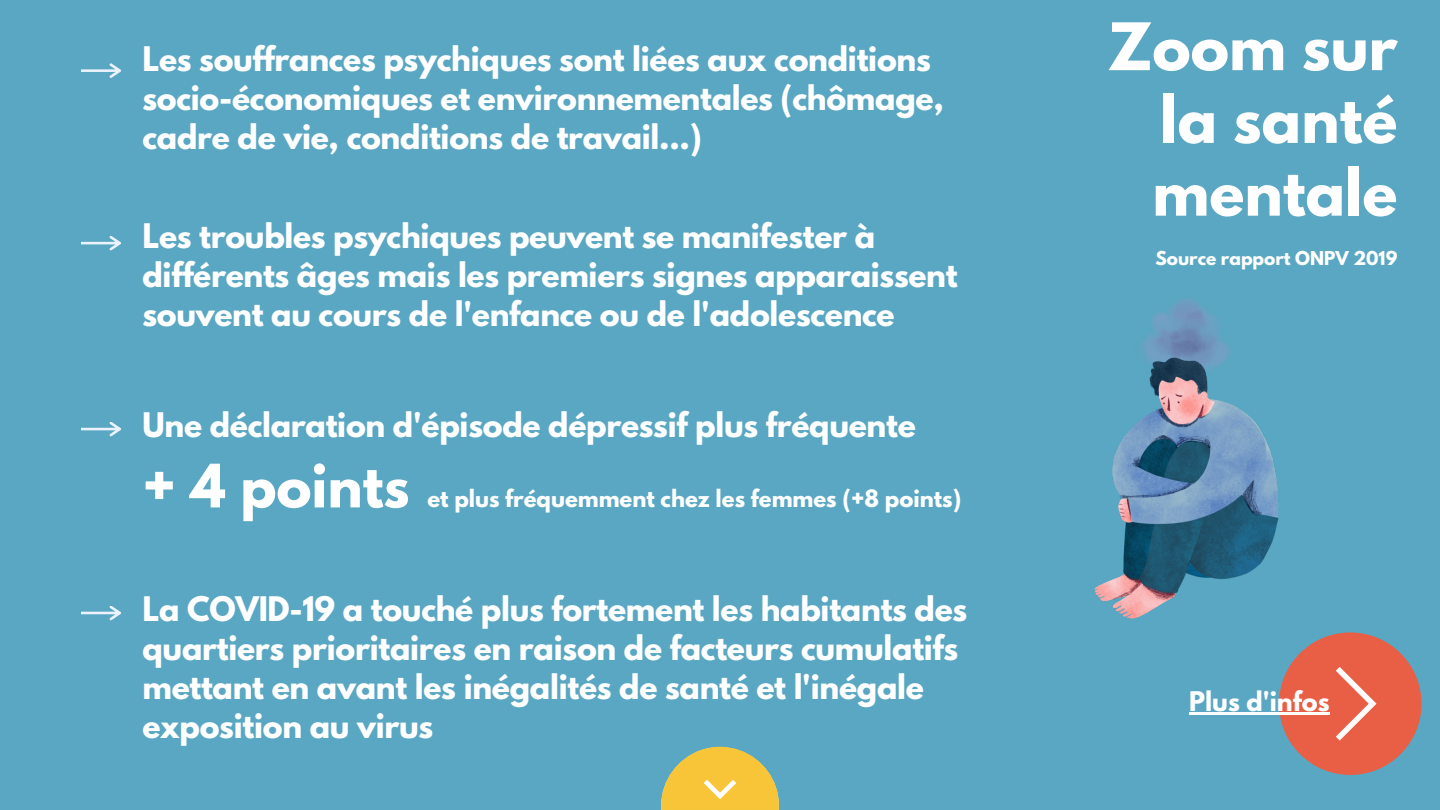
<style>
.page{position:relative;width:1440px;height:810px;background:#59a7c2}
.page>*{position:absolute;margin:0;border:0;box-sizing:border-box;transform-origin:0 0}
.t1{font:700 58px/72.8px "League Spartan";color:#fff;text-align:justify}
.t2{font:700 53px "League Spartan";color:#fff}
.t3{font:700 30px/39px "League Spartan";letter-spacing:-.01em;color:#fff}
.t4{font:700 24px "League Spartan";color:#fff}
.t5{font:700 21.2px "League Spartan";color:#fff}
.t6{font:700 17px "League Spartan";color:#fff}
</style>
<div class="page">
<svg style="left:81px;top:63px;width:40px;height:15px"></svg>
<svg style="left:81px;top:236px;width:40px;height:14px"></svg>
<svg style="left:81px;top:422px;width:40px;height:14px"></svg>
<svg style="left:81px;top:606px;width:40px;height:14px"></svg>
<img style="left:1095px;top:299px;width:184px;height:319px">
<div style="left:1279px;top:632px;width:143px;height:143px;background:#e95f45;border-radius:71px"></div>
<svg style="left:1336px;top:667px;width:41px;height:74px"></svg>
<hr style="left:1189px;top:712px;width:141px;height:3px;background:#fff">
<svg style="left:661px;top:747px;width:118px;height:63px"></svg>
<p class="t3" style="left:142px;top:43px;width:803px">Les souffrances psychiques sont liées aux conditions socio-économiques et environnementales (chômage, cadre de vie, conditions de travail...)</p>
<p class="t3" style="left:142px;top:220px;width:817px">Les troubles psychiques peuvent se manifester à différents âges mais les premiers signes apparaissent souvent au cours de l'enfance ou de l'adolescence</p>
<p class="t3" style="left:142px;top:409px;width:775px">Une déclaration d'épisode dépressif plus fréquente</p>
<p class="t2" style="left:142px;top:460px;width:269px">+ 4 points</p>
<p class="t5" style="left:427px;top:488px;width:535px">et plus fréquemment chez les femmes (+8 points)</p>
<p class="t3" style="left:142px;top:594px;width:826px">La COVID-19 a touché plus fortement les habitants des quartiers prioritaires en raison de facteurs cumulatifs mettant en avant les inégalités de santé et l'inégale exposition au virus</p>
<p class="t1" style="left:1152px;top:18px;width:247px;text-indent:-45px">Zoom sur la santé mentale</p>
<p class="t6" style="left:1155px;top:250px;width:243px">Source rapport ONPV 2019</p>
<p class="t4" style="left:1189px;top:689px;width:142px">Plus d'infos</p>
</div>
